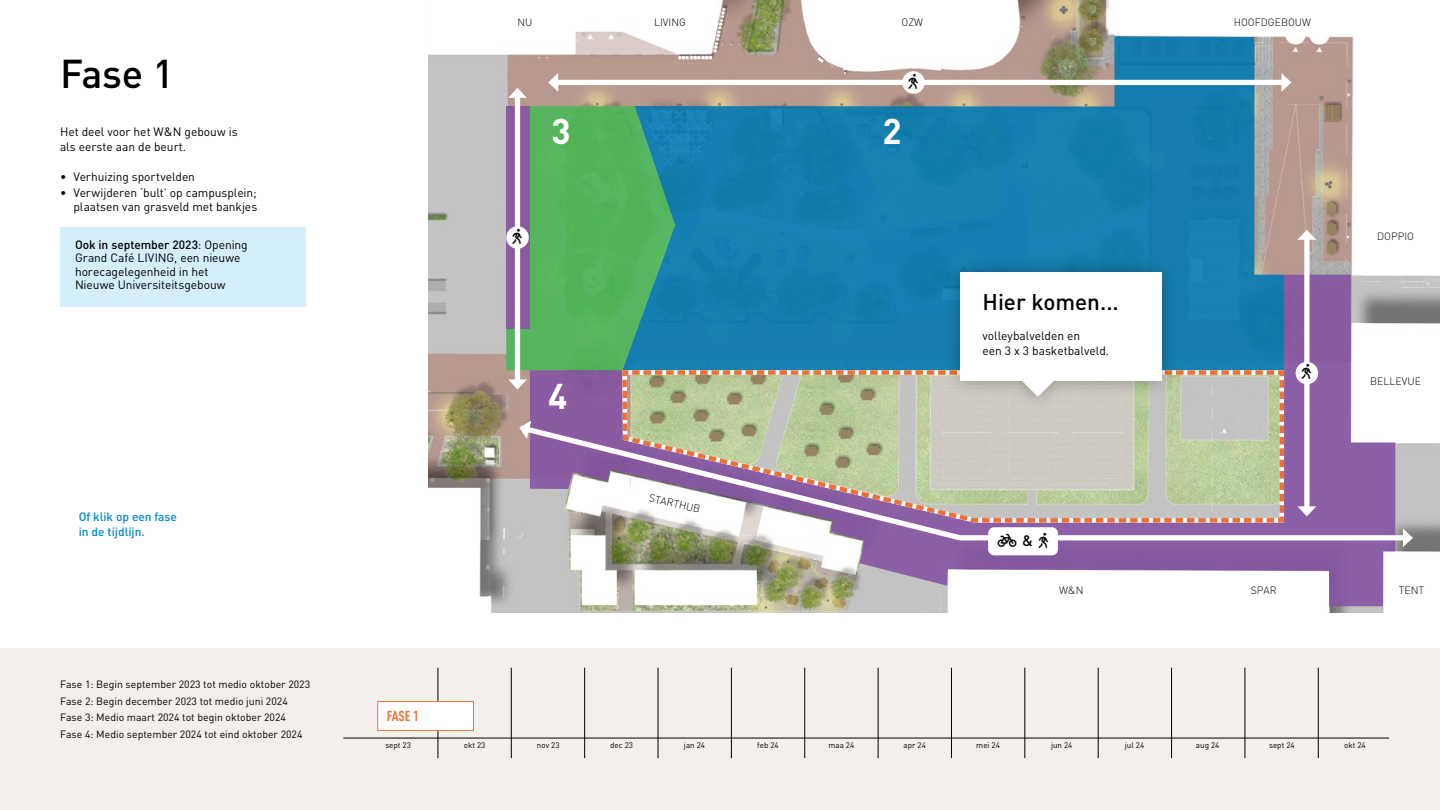
<style>
.page{position:relative;width:1440px;height:810px;background:#fff}
.page>*{position:absolute;margin:0;border:0;box-sizing:border-box;transform-origin:0 0}
.t1{font:500 39.75px "DIN Pro";color:#000}
.t2{font:700 35.33px "DIN Pro";color:#fff}
.t3{font:500 22.5px "DIN Pro";color:#000}
.t4{font:500 15px "DIN Pro";color:#000}
.t5{font:700 condensed 14.33px "DIN Pro";color:#ec7138}
.t6{font:12px/13.5px "DIN Pro";color:#000}
.t7{font:500 12px/15px "DIN Pro";color:#0089cf}
.t8{font:10.5px/16.5px "DIN Pro";color:#000}
.t9{font:300 10.5px "DIN Pro";color:#000}
.t10{font:8.02px "DIN Pro";color:#000}
.s1{font-weight:500}
</style>
<div class="page">
<img style="left:428px;top:0;width:1012px;height:613px">
<svg style="left:622px;top:36px;width:662px;height:70px"></svg>
<svg style="left:530px;top:275px;width:865px;height:331px"></svg>
<svg style="left:519px;top:423px;width:893px;height:120px"></svg>
<svg style="left:1403px;top:528px;width:10px;height:19px"></svg>
<div style="left:515px;top:94px;width:5px;height:289px;background:#fff"></div>
<svg style="left:508px;top:88px;width:19px;height:10px"></svg>
<div style="left:988px;top:527px;width:70px;height:28px;background:#fff;border-radius:6px"></div>
<div style="left:1304px;top:236px;width:6px;height:274px;background:#fff"></div>
<svg style="left:1298px;top:506px;width:18px;height:10px"></svg>
<svg style="left:1298px;top:230px;width:18px;height:10px"></svg>
<div style="left:1296px;top:362px;width:22px;height:22px;background:#fff;border-radius:50%"></div>
<div style="left:554px;top:80px;width:731px;height:5px;background:#fff"></div>
<svg style="left:1281px;top:73px;width:11px;height:19px"></svg>
<svg style="left:548px;top:73px;width:10px;height:19px"></svg>
<div style="left:902px;top:71px;width:23px;height:23px;background:#fff;border-radius:50%"></div>
<div style="left:0;top:649px;width:1440px;height:161px;background:#f2efed"></div>
<hr style="left:343px;top:738px;width:1046px;height:1px;background:#000">
<hr style="left:438px;top:668px;width:1px;height:90px;background:#000">
<hr style="left:511px;top:668px;width:1px;height:90px;background:#000">
<hr style="left:585px;top:668px;width:1px;height:90px;background:#000">
<hr style="left:658px;top:668px;width:1px;height:90px;background:#000">
<hr style="left:731px;top:668px;width:1px;height:90px;background:#000">
<hr style="left:805px;top:668px;width:1px;height:90px;background:#000">
<hr style="left:878px;top:668px;width:1px;height:90px;background:#000">
<hr style="left:951px;top:668px;width:1px;height:90px;background:#000">
<hr style="left:1025px;top:668px;width:1px;height:90px;background:#000">
<hr style="left:1098px;top:668px;width:1px;height:90px;background:#000">
<hr style="left:1171px;top:668px;width:1px;height:90px;background:#000">
<hr style="left:1245px;top:668px;width:1px;height:90px;background:#000">
<hr style="left:1318px;top:668px;width:1px;height:90px;background:#000">
<div style="left:60px;top:227px;width:246px;height:79px;background:#d4effa"></div>
<div style="left:378px;top:702px;width:95px;height:28px;background:#fff"></div>
<div style="left:377px;top:701px;width:97px;height:30px;border:1px solid #ec7138"></div>
<svg style="left:506px;top:106px;width:778px;height:418px;background:#6ca1aa"></svg>
<h1 class="t1" style="left:60px;top:41px;width:115px">Fase 1</h1>
<p class="t6" style="left:60px;top:123px;width:179px;line-height:15px">Het deel voor het W&amp;N gebouw is als eerste aan de beurt.</p>
<p class="t6" style="left:60px;top:169px;width:137px">• Verhuizing sportvelden</p>
<p class="t6" style="left:60px;top:185px;width:199px;text-align:right">• Verwijderen ‘bult’ op campusplein; plaatsen van grasveld met bankjes</p>
<p class="t6" style="left:75px;top:236px;width:174px"><span class="s1">Ook in september 2023</span>: Opening<br>Grand Café LIVING, een nieuwe horecagelegenheid in het<br>Nieuwe Universiteitsgebouw</p>
<p class="t7" style="left:79px;top:507px;width:100px">Of klik op een fase in de tijdlijn.</p>
<p class="t8" style="left:60px;top:675px;width:252px">Fase 1: Begin september 2023 tot medio oktober 2023<br>Fase 2: Begin december 2023 tot medio juni 2024<br>Fase 3: Medio maart 2024 tot begin oktober 2024<br>Fase 4: Medio september 2024 tot eind oktober 2024</p>
<p class="t5" style="left:387px;top:706px;width:34px">FASE 1</p>
<p class="t9" style="left:518px;top:14px;width:16px">NU</p>
<p class="t9" style="left:654px;top:14px;width:33px">LIVING</p>
<h2 class="t2" style="left:552px;top:102px;width:21px">3</h2>
<h2 class="t2" style="left:548px;top:367px;width:21px">4</h2>
<p class="t9" style="left:651px;top:490px;width:54px;rotate:13deg">STARTHUB</p>
<p class="t9" style="left:902px;top:14px;width:23px">OZW</p>
<p class="t9" style="left:1234px;top:14px;width:79px">HOOFDGEBOUW</p>
<h2 class="t2" style="left:882px;top:102px;width:21px">2</h2>
<h3 class="t3" style="left:982px;top:283px;width:138px">Hier komen...</h3>
<p class="t6" style="left:982px;top:327px;width:128px;line-height:15px">volleybalvelden en<br>een 3 x 3 basketbalveld.</p>
<p class="t4" style="left:1022px;top:528px;width:12px">&amp;</p>
<p class="t9" style="left:1377px;top:228px;width:38px">DOPPIO</p>
<p class="t9" style="left:1370px;top:373px;width:52px">BELLEVUE</p>
<p class="t9" style="left:1251px;top:582px;width:28px">SPAR</p>
<p class="t9" style="left:1059px;top:582px;width:26px">W&amp;N</p>
<p class="t9" style="left:1399px;top:582px;width:27px">TENT</p>
<p class="t10" style="left:385px;top:739px;width:27px">sept 23</p>
<p class="t10" style="left:464px;top:739px;width:23px">okt 23</p>
<p class="t10" style="left:537px;top:739px;width:24px">nov 23</p>
<p class="t10" style="left:610px;top:739px;width:24px">dec 23</p>
<p class="t10" style="left:684px;top:739px;width:23px">jan 24</p>
<p class="t10" style="left:757px;top:739px;width:23px">feb 24</p>
<p class="t10" style="left:828px;top:739px;width:27px">maa 24</p>
<p class="t10" style="left:904px;top:739px;width:24px">apr 24</p>
<p class="t10" style="left:976px;top:739px;width:25px">mei 24</p>
<p class="t10" style="left:1051px;top:739px;width:23px">jun 24</p>
<p class="t10" style="left:1125px;top:739px;width:21px">jul 24</p>
<p class="t10" style="left:1196px;top:739px;width:25px">aug 24</p>
<p class="t10" style="left:1269px;top:739px;width:27px">sept 24</p>
<p class="t10" style="left:1344px;top:739px;width:23px">okt 24</p>
</div>
